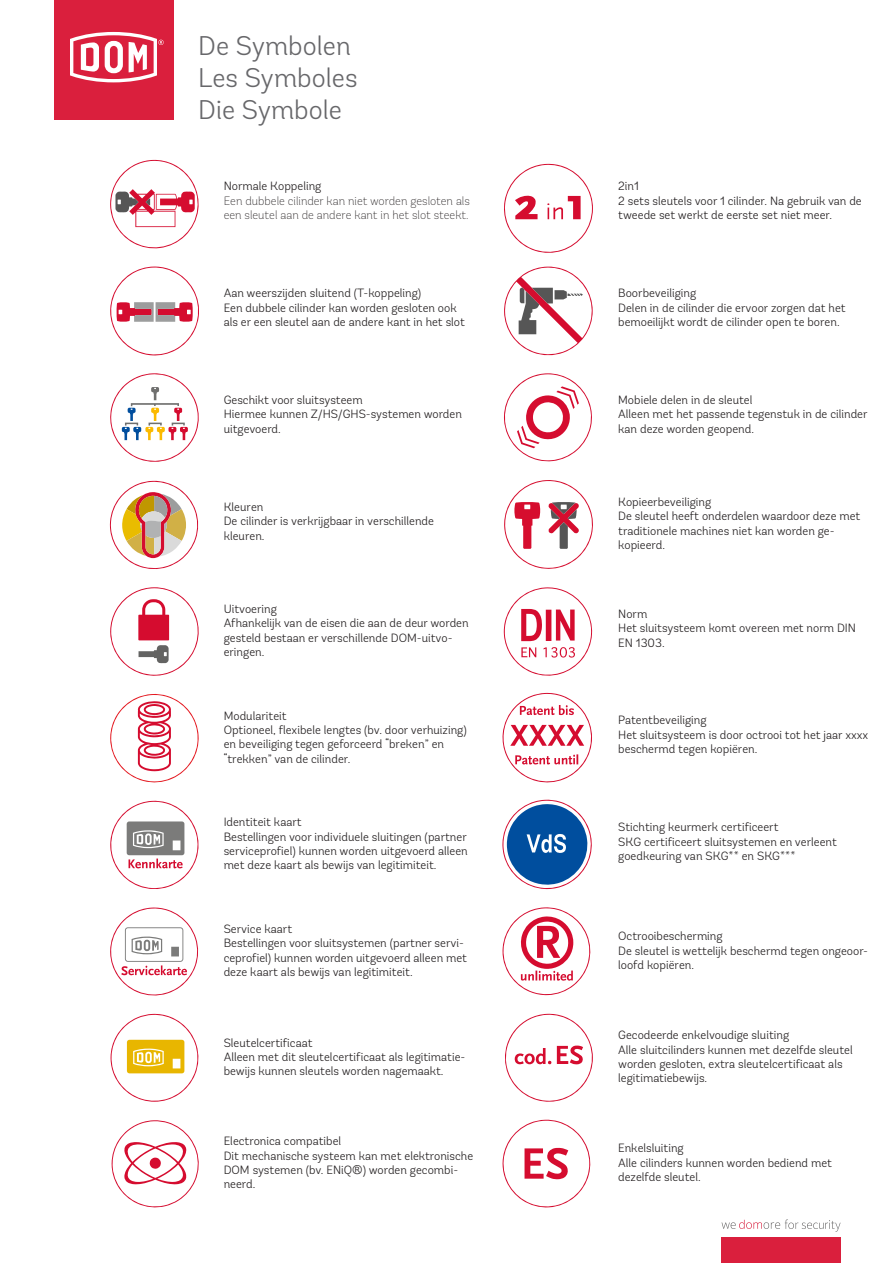
<style>
.page{position:relative;width:893px;height:1263px;background:#fff}
.page>*{position:absolute;margin:0;border:0;box-sizing:border-box;transform-origin:0 0}
.t1{font:300 27px/32.4px "Andes Rounded W01";color:#67676a}
.t2{font:300 12px/14.4px "Andes Rounded W01";color:#231f20}
.t3{font:200 12px/14.4px "Andes Rounded W01";color:#231f20}
</style>
<div class="page">
<div style="left:54px;top:0;width:119px;height:119px;background:#da1f3d"></div>
<svg style="left:70px;top:32px;width:94px;height:50px"></svg>
<svg style="left:110px;top:160px;width:89px;height:89px"></svg>
<svg style="left:722px;top:1219px;width:118px;height:13px"></svg>
<div style="left:721px;top:1237px;width:119px;height:26px;background:#da1f3d"></div>
<svg style="left:110px;top:267px;width:89px;height:88px"></svg>
<svg style="left:110px;top:373px;width:89px;height:89px"></svg>
<svg style="left:110px;top:587px;width:89px;height:89px"></svg>
<svg style="left:110px;top:694px;width:89px;height:88px"></svg>
<svg style="left:110px;top:800px;width:89px;height:89px"></svg>
<svg style="left:110px;top:907px;width:88px;height:89px"></svg>
<svg style="left:110px;top:1014px;width:89px;height:88px"></svg>
<svg style="left:112px;top:1120px;width:87px;height:87px"></svg>
<svg style="left:504px;top:164px;width:89px;height:89px"></svg>
<svg style="left:504px;top:267px;width:89px;height:88px"></svg>
<svg style="left:504px;top:373px;width:88px;height:89px"></svg>
<svg style="left:504px;top:480px;width:89px;height:89px"></svg>
<svg style="left:504px;top:587px;width:88px;height:89px"></svg>
<svg style="left:502px;top:693px;width:90px;height:89px"></svg>
<svg style="left:502px;top:799px;width:90px;height:90px"></svg>
<svg style="left:502px;top:907px;width:89px;height:88px"></svg>
<svg style="left:505px;top:1014px;width:88px;height:88px"></svg>
<svg style="left:503px;top:1119px;width:88px;height:88px"></svg>
<svg style="left:110px;top:481px;width:88px;height:88px"></svg>
<h1 class="t1" style="left:198px;top:29px;width:161px">De Symbolen<br>Les Symboles<br>Die Symbole</h1>
<p class="t2" style="left:224px;top:179px;width:99px">Normale Koppeling</p>
<p class="t3" style="left:224px;top:194px;width:248px">Een dubbele cilinder kan niet worden gesloten als een sleutel aan de andere kant in het slot steekt.</p>
<p class="t2" style="left:224px;top:286px;width:243px">Aan weerszijden sluitend (T-koppeling)<br>Een dubbele cilinder kan worden gesloten ook als er een sleutel aan de andere kant in het slot</p>
<p class="t2" style="left:224px;top:392px;width:240px">Geschikt voor sluitsysteem<br>Hiermee kunnen Z/HS/GHS-systemen worden uitgevoerd.</p>
<p class="t2" style="left:224px;top:499px;width:212px">Kleuren<br>De cilinder is verkrijgbaar in verschillende kleuren.</p>
<p class="t2" style="left:224px;top:601px;width:247px">Uitvoering<br>Afhankelijk van de eisen die aan de deur worden gesteld bestaan er verschillende DOM-uitvo&shy;eringen.</p>
<p class="t2" style="left:224px;top:708px;width:245px">Modulariteit<br>Optioneel, flexibele lengtes (bv. door verhuizing) en beveiliging tegen geforceerd “breken” en “trekken” van de cilinder.</p>
<p class="t2" style="left:224px;top:815px;width:246px">Identiteit kaart<br>Bestellingen voor individuele sluitingen (partner serviceprofiel) kunnen worden uitgevoerd alleen met deze kaart als bewijs van legitimiteit.</p>
<p class="t2" style="left:224px;top:921px;width:245px">Service kaart<br>Bestellingen voor sluitsystemen (partner servi&shy;ceprofiel) kunnen worden uitgevoerd alleen met deze kaart als bewijs van legitimiteit.</p>
<p class="t2" style="left:224px;top:1035px;width:243px">Sleutelcertificaat<br>Alleen met dit sleutelcertificaat als legitimatie&shy;bewijs kunnen sleutels worden nagemaakt.</p>
<p class="t2" style="left:224px;top:1134px;width:251px">Electronica compatibel<br>Dit mechanische systeem kan met elektronische<br>DOM systemen (bv. ENiQ®) worden gecombi&shy;neerd.</p>
<p class="t2" style="left:618px;top:179px;width:245px">2in1<br>2 sets sleutels voor 1 cilinder. Na gebruik van de tweede set werkt de eerste set niet meer.</p>
<p class="t2" style="left:618px;top:286px;width:229px">Boorbeveiliging<br>Delen in de cilinder die ervoor zorgen dat het bemoeilijkt wordt de cilinder open te boren.</p>
<p class="t2" style="left:618px;top:392px;width:251px">Mobiele delen in de sleutel<br>Alleen met het passende tegenstuk in de cilinder kan deze worden geopend.</p>
<p class="t2" style="left:618px;top:494px;width:244px">Kopieerbeveiliging<br>De sleutel heeft onderdelen waardoor deze met traditionele machines niet kan worden ge&shy;kopieerd.</p>
<p class="t2" style="left:618px;top:606px;width:239px">Norm<br>Het sluitsysteem komt overeen met norm DIN<br>EN 1303.</p>
<p class="t2" style="left:618px;top:713px;width:252px">Patentbeveiliging<br>Het sluitsysteem is door octrooi tot het jaar xxxx beschermd tegen kopiëren.</p>
<p class="t2" style="left:618px;top:820px;width:220px">Stichting keurmerk certificeert<br>SKG certificeert sluitsystemen en verleent goedkeuring van SKG** en SKG***</p>
<p class="t2" style="left:618px;top:929px;width:251px">Octrooibescherming<br>De sleutel is wettelijk beschermd tegen ongeoor&shy;loofd kopiëren.</p>
<p class="t2" style="left:618px;top:1028px;width:236px">Gecodeerde enkelvoudige sluiting<br>Alle sluitcilinders kunnen met dezelfde sleutel worden gesloten, extra sleutelcertificaat als legitimatiebewijs.</p>
<p class="t2" style="left:618px;top:1141px;width:215px">Enkelsluiting<br>Alle cilinders kunnen worden bediend met dezelfde sleutel.</p>
</div>
